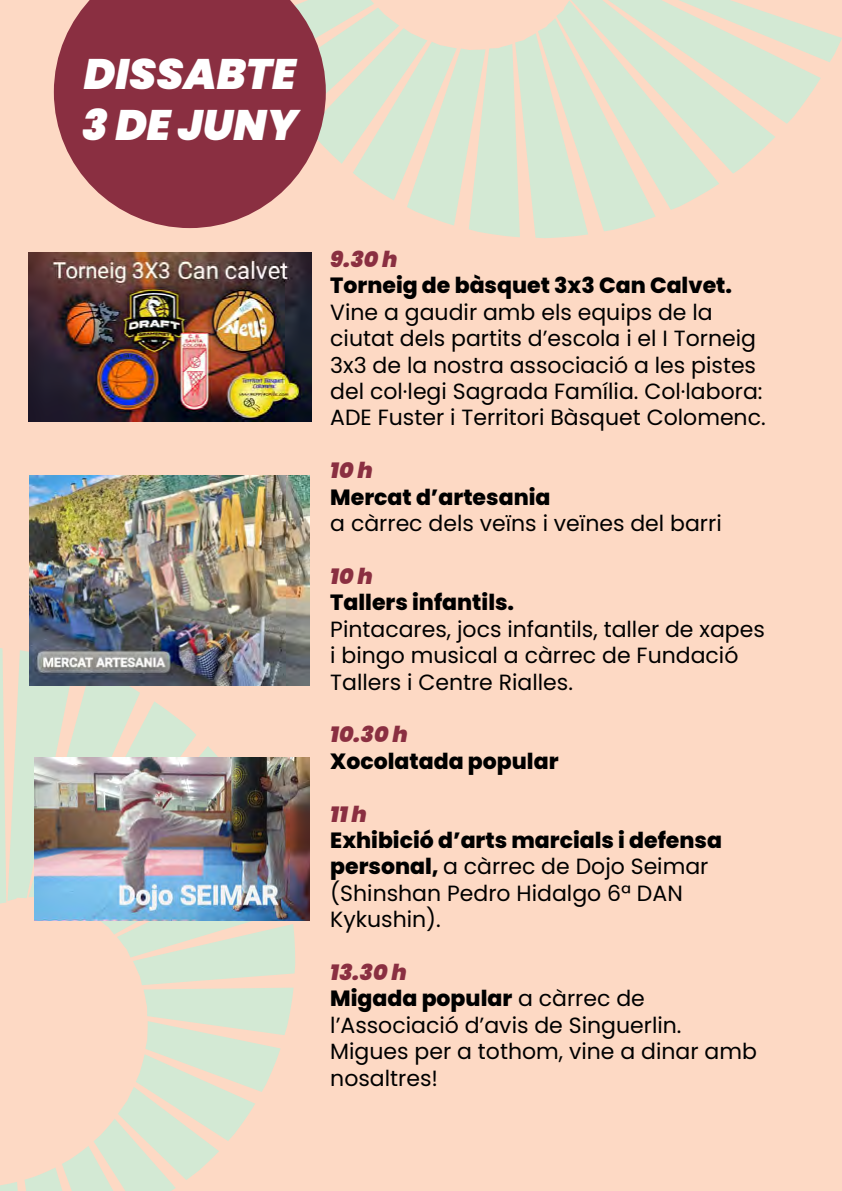
<style>
.page{position:relative;width:842px;height:1191px;background:#fdd9c4}
.page>*{position:absolute;margin:0;border:0;box-sizing:border-box;transform-origin:0 0}
.t1{font:italic 900 42.6px/51px "Poppins";color:#fff}
.t2{font:22px/26.4px "Poppins";color:#000}
.t3{font:800 22px "Poppins";color:#000}
.t4{font:italic 900 22px "Poppins";color:#8a2f41}
.s1{font-weight:800}
.s2{font-weight:900;font-style:italic;color:#8a2f41}
</style>
<div class="page">
<svg style="left:0;top:648px;width:295px;height:543px"></svg>
<svg style="left:326px;top:0;width:516px;height:238px"></svg>
<svg style="left:54px;top:0;width:272px;height:228px;background:#9b4a56"></svg>
<img style="left:34px;top:757px;width:275px;height:163px">
<img style="left:29px;top:475px;width:280px;height:210px">
<img style="left:29px;top:252px;width:282px;height:170px">
<h1 class="t1" style="left:82px;top:49px;width:217px">DISSABTE<br>3 DE JUNY</h1>
<p class="t4" style="left:330px;top:246px;width:69px">9.30 h</p>
<p class="t3" style="left:330px;top:273px;width:403px">Torneig de bàsquet 3x3 Can Calvet.</p>
<p class="t2" style="left:330px;top:299px;width:437px">Vine a gaudir amb els equips de la ciutat dels partits d’escola i el I Torneig 3x3 de la nostra associació a les pistes del col·legi Sagrada Família. Col·labora:<br>ADE Fuster i Territori Bàsquet Colomenc.</p>
<p class="t4" style="left:330px;top:458px;width:44px">10 h</p>
<p class="t3" style="left:330px;top:484px;width:222px">Mercat d’artesania</p>
<p class="t2" style="left:330px;top:510px;width:393px">a càrrec dels veïns i veïnes del barri</p>
<p class="t4" style="left:330px;top:563px;width:44px">10 h</p>
<p class="t3" style="left:330px;top:590px;width:185px">Tallers infantils.</p>
<p class="t2" style="left:330px;top:616px;width:436px">Pintacares, jocs infantils, taller de xapes i bingo musical a càrrec de Fundació<br>Tallers i Centre Rialles.</p>
<p class="t4" style="left:330px;top:722px;width:79px">10.30 h</p>
<p class="t3" style="left:330px;top:748px;width:230px">Xocolatada popular</p>
<p class="t4" style="left:330px;top:801px;width:38px">11 h</p>
<p class="t2" style="left:330px;top:827px;width:393px"><span class="s1">Exhibició d’arts marcials i defensa personal,</span> a càrrec de Dojo Seimar (Shinshan Pedro Hidalgo 6ª DAN<br>Kykushin).</p>
<p class="t2" style="left:330px;top:959px;width:428px"><span class="s2">13.30 h<br></span><span class="s1">Migada popular</span> a càrrec de l’Associació d’avis de Singuerlin.<br>Migues per a tothom, vine a dinar amb nosaltres!</p>
</div>
